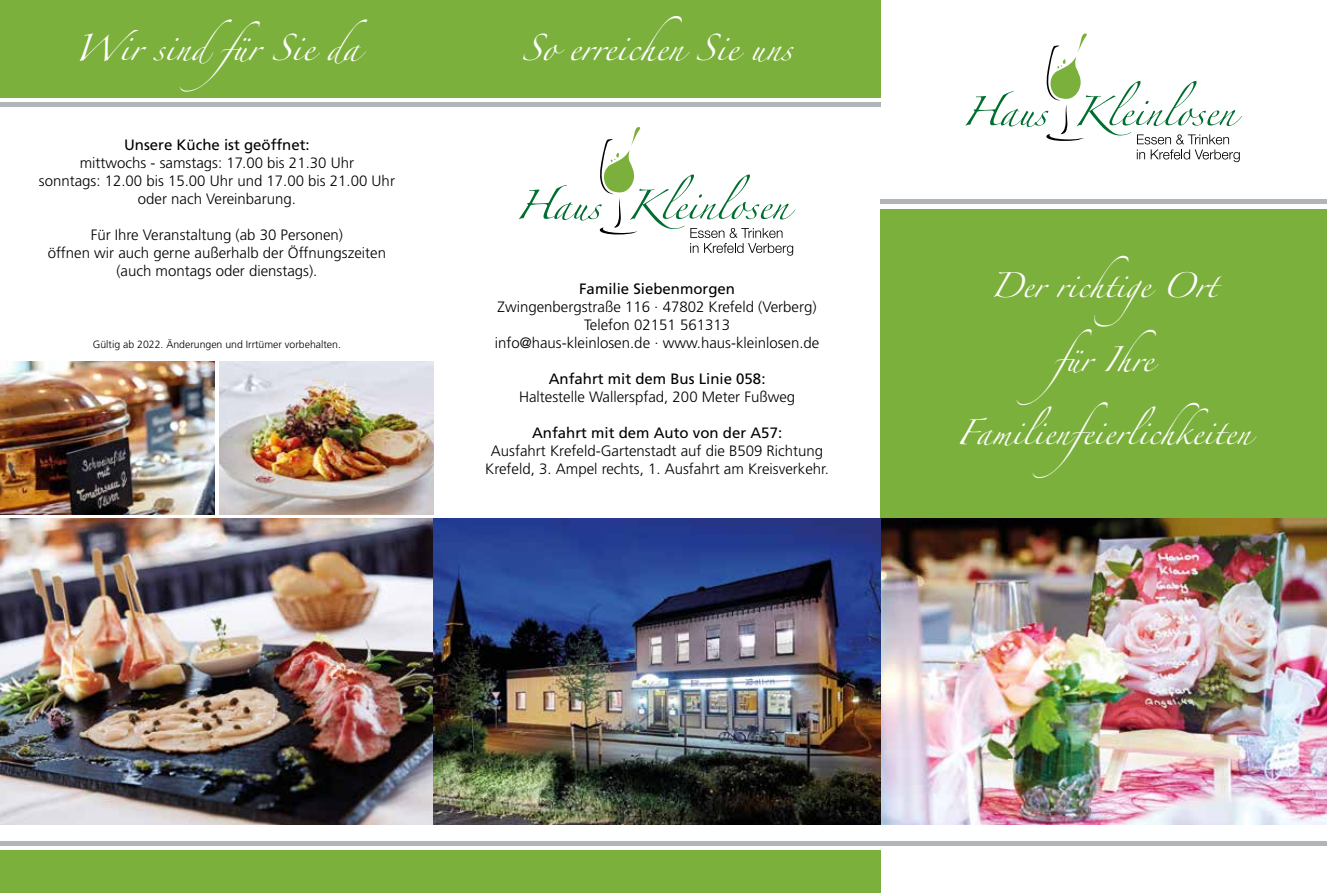
<style>
.page{position:relative;width:1327px;height:893px;background:#fff}
.page>*{position:absolute;margin:0;border:0;box-sizing:border-box;transform-origin:0 0}
.t1{font:24px "Zapfino";color:#fff}
.t2{font:22.5px "Zapfino";color:#fff}
.t3{font:300 15px/18px "Frutiger";color:#000;text-align:center}
.t4{font:15px "Frutiger";color:#000}
.t5{font:300 10.5px "Frutiger";color:#000}
.s1{font-size:20.85px}
</style>
<div class="page">
<div style="left:0;top:850px;width:880px;height:43px;background:#7cb03c"></div>
<div style="left:0;top:841px;width:1327px;height:5px;background:#b1b5b8"></div>
<div style="left:0;top:0;width:880px;height:98px;background:#7cb03c"></div>
<div style="left:880px;top:209px;width:447px;height:585px;background:#7cb03c"></div>
<div style="left:0;top:102px;width:880px;height:5px;background:#b1b5b8"></div>
<hr style="left:880px;top:200px;width:447px;height:4px;background:#b1b5b8">
<svg style="left:965px;top:33px;width:277px;height:129px"></svg>
<img style="left:0;top:519px;width:434px;height:306px">
<img style="left:0;top:362px;width:215px;height:152px">
<img style="left:880px;top:519px;width:447px;height:306px">
<img style="left:219px;top:362px;width:215px;height:152px">
<svg style="left:519px;top:127px;width:276px;height:129px"></svg>
<img style="left:434px;top:519px;width:446px;height:306px">
<h1 class="t1" style="left:74px;top:37px;width:295px">Wir sind<span class="s1">f</span>ür Sie da</h1>
<h1 class="t1" style="left:522px;top:37px;width:272px">So erreichen Sie uns</h1>
<p class="t4" style="left:124px;top:136px;width:187px">Unsere Küche ist geöffnet:</p>
<p class="t3" style="left:39px;top:154px;width:358px">mittwochs - samstags: 17.00 bis 21.30 Uhr<br>sonntags: 12.00 bis 15.00 Uhr und 17.00 bis 21.00 Uhr oder nach Vereinbarung.</p>
<p class="t3" style="left:48px;top:226px;width:340px">Für Ihre Veranstaltung (ab 30 Personen)<br>öffnen wir auch gerne außerhalb der Öffnungszeiten (auch montags oder dienstags).</p>
<p class="t5" style="left:93px;top:338px;width:249px">Gültig ab 2022. Änderungen und Irrtümer vorbehalten.</p>
<p class="t4" style="left:579px;top:280px;width:157px">Familie Siebenmorgen</p>
<p class="t3" style="left:495px;top:298px;width:326px">Zwingenbergstraße 116 · 47802 Krefeld (Verberg)<br>Telefon 02151 561313<br>info@haus-kleinlosen.de · www.haus-kleinlosen.de</p>
<p class="t4" style="left:549px;top:370px;width:218px">Anfahrt mit dem Bus Linie 058:</p>
<p class="t3" style="left:519px;top:388px;width:278px">Haltestelle Wallerspfad, 200 Meter Fußweg</p>
<p class="t4" style="left:532px;top:424px;width:252px">Anfahrt mit dem Auto von der A57:</p>
<p class="t3" style="left:485px;top:442px;width:345px">Ausfahrt Krefeld-Gartenstadt auf die B509 Richtung<br>Krefeld, 3. Ampel rechts, 1. Ausfahrt am Kreisverkehr.</p>
<h2 class="t2" style="left:990px;top:276px;width:228px">Der richtige Ort</h2>
<h2 class="t2" style="left:1054px;top:350px;width:104px">für Ihre</h2>
<h2 class="t2" style="left:956px;top:423px;width:296px">Familienfeierlichkeiten</h2>
</div>
